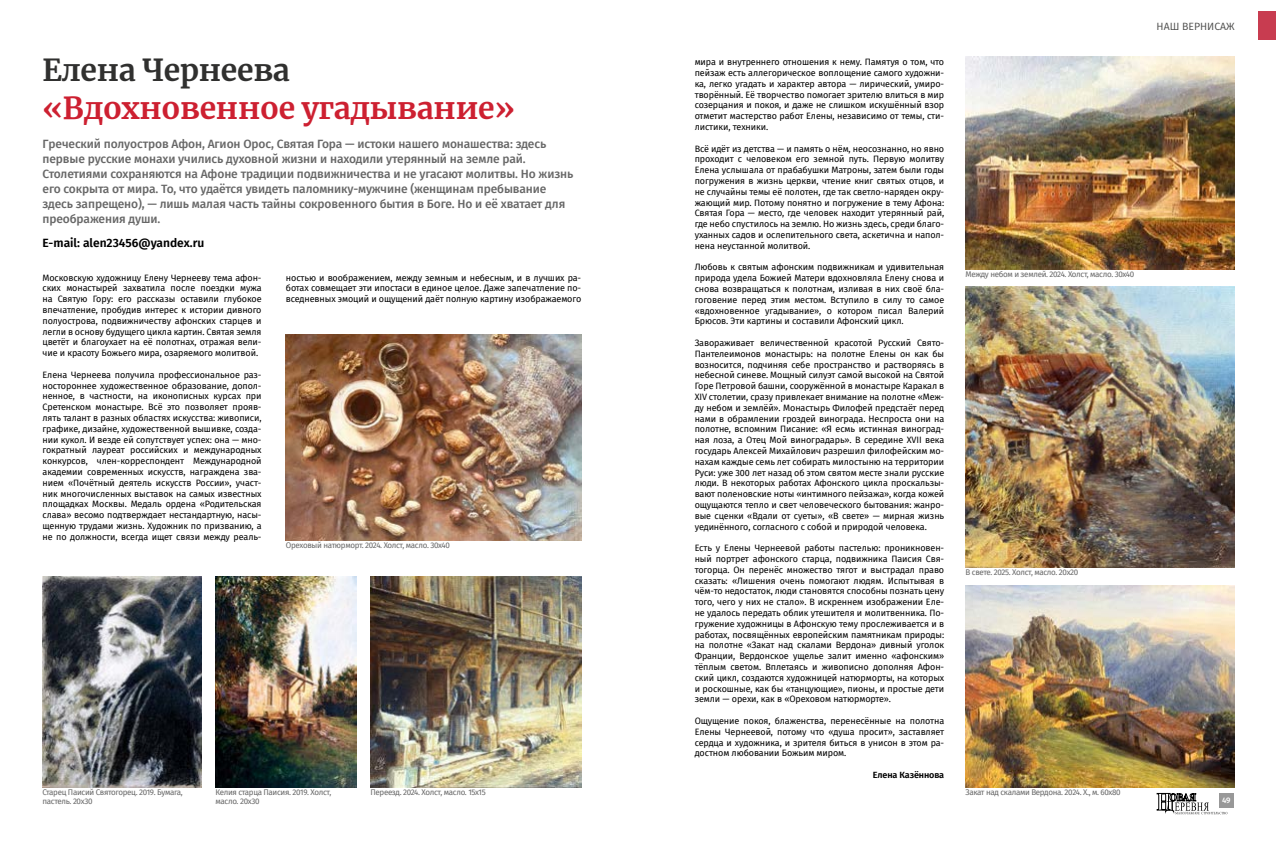
<style>
.page{position:relative;width:1276px;height:842px;background:#fff}
.page>*{position:absolute;margin:0;border:0;box-sizing:border-box;transform-origin:0 0}
.t1{font:700 30px "Merriweather";letter-spacing:-.01em;color:#cd2031}
.t2{font:700 30px "Merriweather";letter-spacing:-.01em;color:#30302f}
.t3{font:500 12px/15px "Fira Sans";letter-spacing:-.01em;color:#676767}
.t4{font:600 12px "Fira Sans";color:#000}
.t5{font:10.5px "Fira Sans";color:#4d4d4c}
.t6{font:9px/10.8px "Fira Sans";letter-spacing:-.01em;color:#000;text-align:justify}
.t7{font:600 9px "Fira Sans";letter-spacing:-.01em;color:#000}
.t8{font:8px/9.6px "Fira Sans";letter-spacing:-.04em;color:#676767}
.t9{font:500 8px "Fira Sans";color:#fff}
</style>
<div class="page">
<div style="left:1258px;top:11px;width:18px;height:29px;background:#c83c50"></div>
<svg style="left:1156px;top:793px;width:71px;height:21px"></svg>
<div style="left:1219px;top:793px;width:14px;height:14px;background:#989898"></div>
<img style="left:965px;top:57px;width:269px;height:212px">
<img style="left:965px;top:585px;width:269px;height:202px">
<img style="left:965px;top:286px;width:269px;height:281px">
<img style="left:43px;top:577px;width:158px;height:210px">
<img style="left:215px;top:577px;width:141px;height:210px">
<img style="left:370px;top:577px;width:211px;height:210px">
<img style="left:286px;top:334px;width:295px;height:206px">
<p class="t5" style="left:1156px;top:18px;width:80px">НАШ ВЕРНИСАЖ</p>
<h1 class="t2" style="left:43px;top:49px;width:249px">Елена Чернеева</h1>
<h1 class="t1" style="left:43px;top:87px;width:474px">«Вдохновенное угадывание»</h1>
<p class="t3" style="left:43px;top:136px;width:532px">Греческий полуостров Афон, Агион Орос, Святая Гора — истоки нашего монашества: здесь первые русские монахи учились духовной жизни и находили утерянный на земле рай.<br>Столетиями сохраняются на Афоне традиции подвижничества и не угасают молитвы. Но жизнь его сокрыта от мира. То, что удаётся увидеть паломнику-мужчине (женщинам пребывание здесь запрещено), — лишь малая часть тайны сокровенного бытия в Боге. Но и её хватает для преображения души.</p>
<h2 class="t4" style="left:43px;top:233px;width:163px">E-mail: alen23456@yandex.ru</h2>
<p class="t6" style="left:43px;top:272px;width:220px">Московскую художницу Елену Чернееву тема афон&shy;ских монастырей захватила после поездки мужа на Святую Гору: его рассказы оставили глубокое впечатление, пробудив интерес к истории дивного полуострова, подвижничеству афонских старцев и легли в основу будущего цикла картин. Святая земля цветёт и благоухает на её полотнах, отражая вели&shy;чие и красоту Божьего мира, озаряемого молитвой.</p>
<p class="t6" style="left:43px;top:369px;width:220px">Елена Чернеева получила профессиональное раз&shy;ностороннее художественное образование, допол&shy;ненное, в частности, на иконописных курсах при Сретенском монастыре. Всё это позволяет прояв&shy;лять талант в разных областях искусства: живописи, графике, дизайне, художественной вышивке, созда&shy;нии кукол. И везде ей сопутствует успех: она — мно&shy;гократный лауреат российских и международных конкурсов, член-корреспондент Международной академии современных искусств, награждена зва&shy;нием «Почётный деятель искусств России», участ&shy;ник многочисленных выставок на самых известных площадках Москвы. Медаль ордена «Родительская слава» весомо подтверждает нестандартную, насы&shy;щенную трудами жизнь. Художник по призванию, а не по должности, всегда ищет связи между реаль-</p>
<p class="t6" style="left:286px;top:272px;width:297px">ностью и воображением, между земным и небесным, и в лучших ра&shy;ботах совмещает эти ипостаси в единое целое. Даже запечатление по&shy;вседневных эмоций и ощущений даёт полную картину изображаемого</p>
<p class="t8" style="left:286px;top:540px;width:166px">Ореховый натюрморт. 2024. Холст, масло. 30х40</p>
<p class="t6" style="left:694px;top:56px;width:251px">мира и внутреннего отношения к нему. Памятуя о том, что пейзаж есть аллегорическое воплощение самого художни&shy;ка, легко угадать и характер автора — лирический, умиро&shy;творённый. Её творчество помогает зрителю влиться в мир созерцания и покоя, и даже не слишком искушённый взор отметит мастерство работ Елены, независимо от темы, сти&shy;листики, техники.</p>
<p class="t6" style="left:694px;top:143px;width:251px">Всё идёт из детства — и память о нём, неосознанно, но явно проходит с человеком его земной путь. Первую молитву Елена услышала от прабабушки Матроны, затем были годы погружения в жизнь церкви, чтение книг святых отцов, и не случайны темы её полотен, где так светло-наряден окру&shy;жающий мир. Потому понятно и погружение в тему Афона:<br>Святая Гора — место, где человек находит утерянный рай, где небо спустилось на землю. Но жизнь здесь, среди благо&shy;уханных садов и ослепительного света, аскетична и напол&shy;нена неустанной молитвой.</p>
<p class="t6" style="left:694px;top:262px;width:251px">Любовь к святым афонским подвижникам и удивительная природа удела Божией Матери вдохновляла Елену снова и снова возвращаться к полотнам, изливая в них своё бла&shy;гоговение перед этим местом. Вступило в силу то самое «вдохновенное угадывание», о котором писал Валерий Брюсов. Эти картины и составили Афонский цикл.</p>
<p class="t6" style="left:694px;top:337px;width:251px">Завораживает величественной красотой Русский Свято-Пантелеимонов монастырь: на полотне Елены он как бы возносится, подчиняя себе пространство и растворяясь в небесной синеве. Мощный силуэт самой высокой на Святой Горе Петровой башни, сооружённой в монастыре Каракал в XIV столетии, сразу привлекает внимание на полотне «Меж&shy;ду небом и землёй». Монастырь Филофей предстаёт перед нами в обрамлении гроздей винограда. Неспроста они на полотне, вспомним Писание: «Я есмь истинная виноград&shy;ная лоза, а Отец Мой виноградарь». В середине XVII века государь Алексей Михайлович разрешил филофейским мо&shy;нахам каждые семь лет собирать милостыню на территории Руси: уже 300 лет назад об этом святом месте знали русские люди. В некоторых работах Афонского цикла проскальзы&shy;вают поленовские ноты «интимного пейзажа», когда кожей ощущаются тепло и свет человеческого бытования: жанро&shy;вые сценки «Вдали от суеты», «В свете» — мирная жизнь уединённого, согласного с собой и природой человека.</p>
<p class="t6" style="left:694px;top:542px;width:251px">Есть у Елены Чернеевой работы пастелью: проникновен&shy;ный портрет афонского старца, подвижника Паисия Свя&shy;тогорца. Он перенёс множество тягот и выстрадал право сказать: «Лишения очень помогают людям. Испытывая в чём-то недостаток, люди становятся способны познать цену того, чего у них не стало». В искреннем изображении Еле&shy;не удалось передать облик утешителя и молитвенника. По&shy;гружение художницы в Афонскую тему прослеживается и в работах, посвящённых европейским памятникам природы: на полотне «Закат над скалами Вердона» дивный уголок Франции, Вердонское ущелье залит именно «афонским» тёплым светом. Вплетаясь и живописно дополняя Афон&shy;ский цикл, создаются художницей натюрморты, на которых и роскошные, как бы «танцующие», пионы, и простые дети земли — орехи, как в «Ореховом натюрморте».</p>
<p class="t6" style="left:694px;top:715px;width:251px">Ощущение покоя, блаженства, перенесённые на полотна Елены Чернеевой, потому что «душа просит», заставляет сердца и художника, и зрителя биться в унисон в этом ра&shy;достном любовании Божьим миром.</p>
<p class="t7" style="left:872px;top:767px;width:73px">Елена Казённова</p>
<p class="t8" style="left:965px;top:269px;width:170px">Между небом и землей. 2024. Холст, масло. 30х40</p>
<p class="t8" style="left:965px;top:567px;width:114px">В свете. 2025. Холст, масло. 20х20</p>
<p class="t8" style="left:43px;top:787px;width:142px">Старец Паисий Святогорец. 2019. Бумага, пастель. 20х30</p>
<p class="t8" style="left:215px;top:787px;width:117px">Келия старца Паисия. 2019. Холст, масло. 20х30</p>
<p class="t8" style="left:370px;top:787px;width:117px">Переезд. 2024. Холст, масло. 15х15</p>
<p class="t8" style="left:965px;top:787px;width:157px">Закат над скалами Вердона. 2024. Х., м. 60х80</p>
<p class="t9" style="left:1222px;top:793px;width:10px">49</p>
</div>
